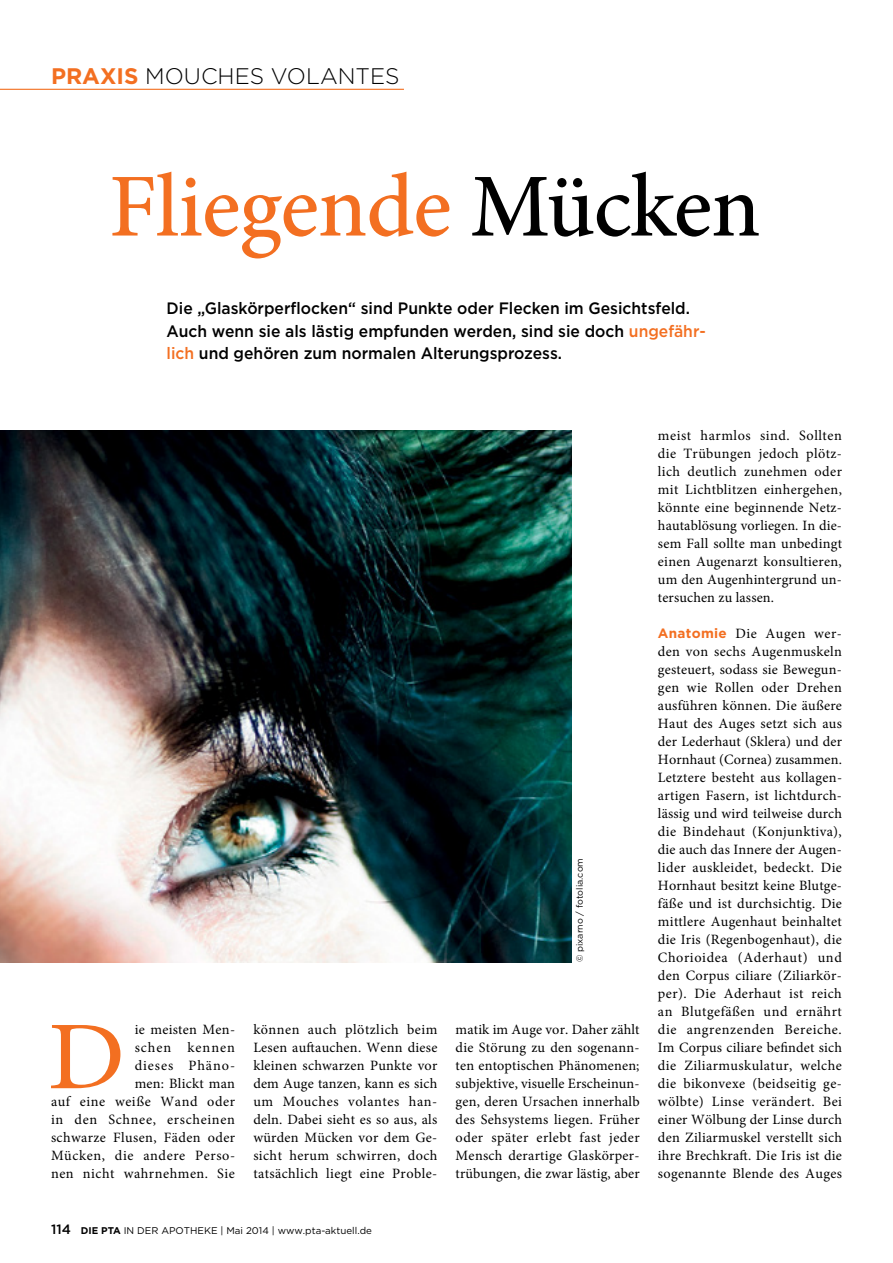
<style>
.page{position:relative;width:893px;height:1263px;background:#fff}
.page>*{position:absolute;margin:0;border:0;box-sizing:border-box;transform-origin:0 0}
.t1{font:97.2px "Minion Pro";color:#f36f21;scale:1.09 1}
.t2{font:500 90px "Minion Pro";letter-spacing:-.01em;color:#f36f21}
.t3{font:300 22.5px "Gotham";color:#000}
.t4{font:500 16.5px/22.5px "Gotham";color:#000;scale:.95 1}
.t5{font:14.25px/18px "Minion Pro";letter-spacing:.03em;color:#000;text-align:justify}
.t6{font:9.75px "Gotham";color:#000}
.t7{font:9px "Gotham";color:#000}
.s1{font-weight:700;color:#f36f21}
.s2{color:#000}
.s3{color:#f36f21}
.s4{font-weight:500;font-size:13.5px}
.s5{font-weight:700}
.s6{font-family:"Gotham";font-weight:700;font-size:13.5px;color:#f36f21}
</style>
<div class="page">
<img style="left:0;top:430px;width:571px;height:532px">
<hr style="left:0;top:89px;width:404px;height:1px;background:#f36f21">
<h3 class="t3" style="left:51px;top:62px;width:350px"><span class="s1">PRAXIS</span> MOUCHES VOLANTES</h3>
<h2 class="t2" style="left:109px;top:146px;width:653px">Fliegende <span class="s2">Mücken</span></h2>
<p class="t4" style="left:167px;top:297px;width:569px">Die „Glaskörperflocken“ sind Punkte oder Flecken im Gesichtsfeld.<br>Auch wenn sie als lästig empfunden werden, sind sie doch <span class="s3">ungefähr&shy;lich</span> und gehören zum normalen Alterungsprozess.</p>
<p class="t7" style="left:574px;top:962px;width:106px;rotate:-90deg">© pixarno / fotolia.com</p>
<p class="t5" style="left:51px;top:1021px;width:186px;text-align:right">ie meisten Men-<br>schen kennen<br>dieses Phäno-<br>men: Blickt man<br>auf eine weiße Wand oder in den Schnee, erscheinen schwarze Flusen, Fäden oder<br>Mücken, die andere Perso&shy;nen nicht wahrnehmen. Sie</p>
<p class="t5" style="left:253px;top:1021px;width:186px">können auch plötzlich beim Lesen auftauchen. Wenn diese kleinen schwarzen Punkte vor dem Auge tanzen, kann es sich um Mouches volantes han&shy;deln. Dabei sieht es so aus, als würden Mücken vor dem Ge&shy;sicht herum schwirren, doch tatsächlich liegt eine Proble-</p>
<p class="t5" style="left:456px;top:1021px;width:186px">matik im Auge vor. Daher zählt die Störung zu den sogenann&shy;ten entoptischen Phänomenen; subjektive, visuelle Erscheinun&shy;gen, deren Ursachen innerhalb des Sehsystems liegen. Früher oder später erlebt fast jeder Mensch derartige Glaskörper&shy;trübungen, die zwar lästig, aber</p>
<h1 class="t1" style="left:48px;top:992px;width:73px">D</h1>
<p class="t6" style="left:51px;top:1224px;width:322px"><span class="s4">114</span> <span class="s5">DIE PTA</span> IN DER APOTHEKE | Mai 2014 | www.pta-aktuell.de</p>
<p class="t5" style="left:658px;top:427px;width:186px">meist harmlos sind. Sollten die Trübungen jedoch plötz&shy;lich deutlich zunehmen oder mit Lichtblitzen einhergehen, könnte eine beginnende Netz&shy;hautablösung vorliegen. In die&shy;sem Fall sollte man unbedingt einen Augenarzt konsultieren, um den Augenhintergrund un&shy;tersuchen zu lassen.</p>
<p class="t5" style="left:658px;top:625px;width:186px"><span class="s6">Anatomie</span> Die Augen wer&shy;den von sechs Augenmuskeln gesteuert, sodass sie Bewegun&shy;gen wie Rollen oder Drehen ausführen können. Die äußere Haut des Auges setzt sich aus der Lederhaut (Sklera) und der Hornhaut (Cornea) zusammen.<br>Letztere besteht aus kollagen&shy;artigen Fasern, ist lichtdurch&shy;lässig und wird teilweise durch die Bindehaut (Konjunktiva), die auch das Innere der Augen&shy;lider auskleidet, bedeckt. Die Hornhaut besitzt keine Blutge&shy;fäße und ist durchsichtig. Die mittlere Augenhaut beinhaltet die Iris (Regenbogenhaut), die Chorioidea (Aderhaut) und den Corpus ciliare (Ziliarkör&shy;per). Die Aderhaut ist reich an Blutgefäßen und ernährt die angrenzenden Bereiche.<br>Im Corpus ciliare befindet sich die Ziliarmuskulatur, welche die bikonvexe (beidseitig ge&shy;wölbte) Linse verändert. Bei einer Wölbung der Linse durch den Ziliarmuskel verstellt sich ihre Brechkraft. Die Iris ist die sogenannte Blende des Auges</p>
</div>
